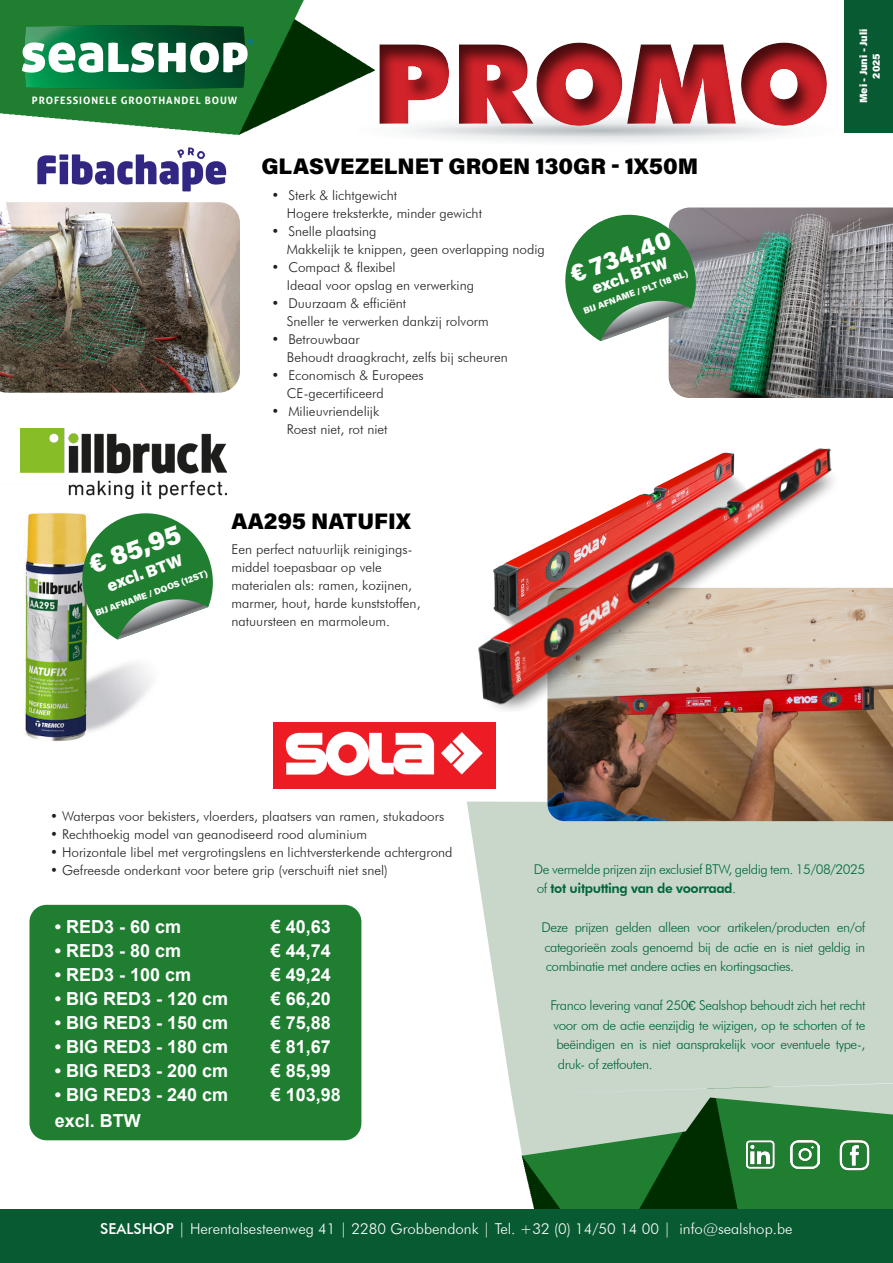
<style>
.page{position:relative;width:893px;height:1263px;background:#fff}
.page>*{position:absolute;margin:0;border:0;box-sizing:border-box;transform-origin:0 0}
.t1{font:27px "Acumin Variable Concept";color:#fff}
.t2{font:25.5px "Acumin Variable Concept";color:#fff}
.t3{font:22.5px "Acumin Variable Concept";color:#000}
.t4{font:700 18px "Arial";color:#fff}
.t5{font:16.5px "Acumin Variable Concept";color:#fff}
.t6{font:300 15px "Futura BT";color:#fff}
.t7{font:300 13.5px/18px "Futura BT";color:#231f20}
.t8{font:300 13.5px/19.5px "Futura BT";letter-spacing:-.03em;color:#006838}
.t9{font:10.5px/12.6px "Acumin Variable Concept";color:#fff;text-align:center}
.t10{font:700 10.2px "Aller";letter-spacing:.09em;color:#fff}
.t11{font:9px "Acumin Variable Concept";color:#fff}
.s1{font-weight:800}
.s2{font-family:"Franklin Gothic";font-weight:400}
.s3{font-weight:500}
</style>
<div class="page">
<img style="left:0;top:904px;width:443px;height:306px">
<img style="left:443px;top:1155px;width:450px;height:55px">
<img style="left:0;top:0;width:593px;height:142px">
<img style="left:593px;top:126px;width:300px;height:222px">
<div style="left:844px;top:0;width:49px;height:132px;background:#075a32"></div>
<div style="left:0;top:1210px;width:893px;height:53px;background:#075a32"></div>
<img style="left:839px;top:1155px;width:34px;height:18px">
<img style="left:746px;top:1155px;width:32px;height:18px">
<img style="left:790px;top:1155px;width:29px;height:14px">
<svg style="left:467px;top:801px;width:426px;height:354px;background:#bed1c1"></svg>
<div style="left:378px;top:42px;width:449px;height:84px;background:#231f20;opacity:.75"></div>
<svg style="left:22px;top:25px;width:231px;height:64px"></svg>
<img style="left:12px;top:139px;width:240px;height:53px">
<img style="left:0;top:202px;width:240px;height:191px">
<img style="left:669px;top:207px;width:224px;height:191px">
<svg style="left:565px;top:206px;width:133px;height:135px"></svg>
<img style="left:547px;top:588px;width:346px;height:233px">
<img style="left:478px;top:448px;width:374px;height:266px">
<div style="left:29px;top:905px;width:332px;height:235px;background:#1f7e30;border-radius:17px"></div>
<img style="left:24px;top:498px;width:136px;height:243px">
<img style="left:20px;top:429px;width:206px;height:69px">
<svg style="left:74px;top:505px;width:139px;height:135px"></svg>
<img style="left:274px;top:723px;width:221px;height:65px">
<p class="t10" style="left:32px;top:94px;width:207px">PROFESSIONELE GROOTHANDEL BOUW</p>
<p class="t3" style="left:261px;top:151px;width:439px">GLASVEZELNET GROEN 130GR - 1X50M</p>
<p class="t7" style="left:271px;top:186px;width:127px">• Sterk &amp; lichtgewicht</p>
<p class="t7" style="left:287px;top:204px;width:197px">Hogere treksterkte, minder gewicht</p>
<p class="t7" style="left:271px;top:222px;width:107px">• Snelle plaatsing</p>
<p class="t7" style="left:287px;top:240px;width:259px">Makkelijk te knippen, geen overlapping nodig</p>
<p class="t7" style="left:271px;top:258px;width:126px">• Compact &amp; flexibel</p>
<p class="t7" style="left:287px;top:276px;width:189px">Ideaal voor opslag en verwerking</p>
<p class="t7" style="left:271px;top:294px;width:136px">• Duurzaam &amp; efficiënt</p>
<p class="t7" style="left:287px;top:312px;width:203px">Sneller te verwerken dankzij rolvorm</p>
<p class="t7" style="left:271px;top:330px;width:90px">• Betrouwbaar</p>
<p class="t7" style="left:287px;top:348px;width:222px">Behoudt draagkracht, zelfs bij scheuren</p>
<p class="t7" style="left:271px;top:366px;width:154px">• Economisch &amp; Europees</p>
<p class="t7" style="left:287px;top:384px;width:98px">CE-gecertificeerd</p>
<p class="t7" style="left:271px;top:402px;width:109px">• Milieuvriendelijk</p>
<p class="t7" style="left:287px;top:420px;width:102px">Roest niet, rot niet</p>
<p class="t2" style="left:565px;top:258px;width:108px;rotate:-20deg">€ 734,40</p>
<p class="t5" style="left:589px;top:278px;width:81px;rotate:-20deg">excl. BTW</p>
<p class="t11" style="left:582px;top:305px;width:112px;rotate:-20deg">BIJ AFNAME / PLT (18 RL)</p>
<p class="t1" style="left:83px;top:548px;width:98px;rotate:-20deg">€ 85,95</p>
<p class="t5" style="left:104px;top:576px;width:81px;rotate:-20deg">excl. BTW</p>
<p class="t11" style="left:93px;top:607px;width:121px;rotate:-20deg">BIJ AFNAME / DOOS (12ST)</p>
<p class="t3" style="left:231px;top:506px;width:181px">AA295 NATUFIX</p>
<p class="t7" style="left:231px;top:540px;width:183px">Een perfect natuurlijk reinigings&shy;middel toepasbaar op vele</p>
<p class="t7" style="left:231px;top:576px;width:191px">materialen als: ramen, kozijnen, marmer, hout, harde kunststoffen, natuursteen en marmoleum.</p>
<p class="t9" style="left:857px;top:103px;width:76px;rotate:-90deg">Mei - Juni - Juli<br>2025</p>
<p class="t7" style="left:50px;top:807px;width:395px">• Waterpas voor bekisters, vloerders, plaatsers van ramen, stukadoors</p>
<p class="t7" style="left:50px;top:825px;width:318px">• Rechthoekig model van geanodiseerd rood aluminium</p>
<p class="t7" style="left:50px;top:843px;width:404px">• Horizontale libel met vergrotingslens en lichtversterkende achtergrond</p>
<p class="t7" style="left:50px;top:861px;width:339px">• Gefreesde onderkant voor betere grip (verschuift niet snel)</p>
<p class="t4" style="left:55px;top:914px;width:128px">• RED3 - 60 cm</p>
<p class="t4" style="left:271px;top:914px;width:62px">€ 40,63</p>
<p class="t4" style="left:55px;top:938px;width:128px">• RED3 - 80 cm</p>
<p class="t4" style="left:271px;top:938px;width:62px">€ 44,74</p>
<p class="t4" style="left:55px;top:962px;width:138px">• RED3 - 100 cm</p>
<p class="t4" style="left:271px;top:962px;width:62px">€ 49,24</p>
<p class="t4" style="left:55px;top:986px;width:175px">• BIG RED3 - 120 cm</p>
<p class="t4" style="left:271px;top:986px;width:62px">€ 66,20</p>
<p class="t4" style="left:55px;top:1010px;width:175px">• BIG RED3 - 150 cm</p>
<p class="t4" style="left:271px;top:1010px;width:62px">€ 75,88</p>
<p class="t4" style="left:55px;top:1034px;width:175px">• BIG RED3 - 180 cm</p>
<p class="t4" style="left:271px;top:1034px;width:62px">€ 81,67</p>
<p class="t4" style="left:55px;top:1058px;width:175px">• BIG RED3 - 200 cm</p>
<p class="t4" style="left:271px;top:1058px;width:62px">€ 85,99</p>
<p class="t4" style="left:55px;top:1082px;width:175px">• BIG RED3 - 240 cm</p>
<p class="t4" style="left:271px;top:1082px;width:72px">€ 103,98</p>
<p class="t4" style="left:55px;top:1109px;width:88px">excl. BTW</p>
<p class="t8" style="left:534px;top:859px;width:333px">De vermelde prijzen zijn exclusief BTW, geldig tem. 15/08/2025 of <span class="s1">tot uitputting van de voorraad</span>.</p>
<p class="t8" style="left:541px;top:917px;width:326px;text-align:justify">Deze prijzen gelden alleen voor artikelen/producten en/of categorieën zoals genoemd bij de actie en is niet geldig in combinatie met andere acties en kortingsacties.</p>
<p class="t8" style="left:550px;top:995px;width:317px">Franco levering vanaf 250<span class="s2">€</span> Sealshop behoudt zich het recht</p>
<p class="t8" style="left:553px;top:1015px;width:314px">voor om de actie eenzijdig te wijzigen, op te schorten of te</p>
<p class="t8" style="left:556px;top:1034px;width:310px">beëindigen en is niet aansprakelijk voor eventuele type-,</p>
<p class="t8" style="left:558px;top:1054px;width:96px">druk- of zetfouten.</p>
<p class="t6" style="left:100px;top:1219px;width:694px"><span class="s3">SEALSHOP</span> | Herentalsesteenweg 41 | 2280 Grobbendonk | Tel. +32 (0) 14/50 14 00 | info@sealshop.be</p>
</div>
